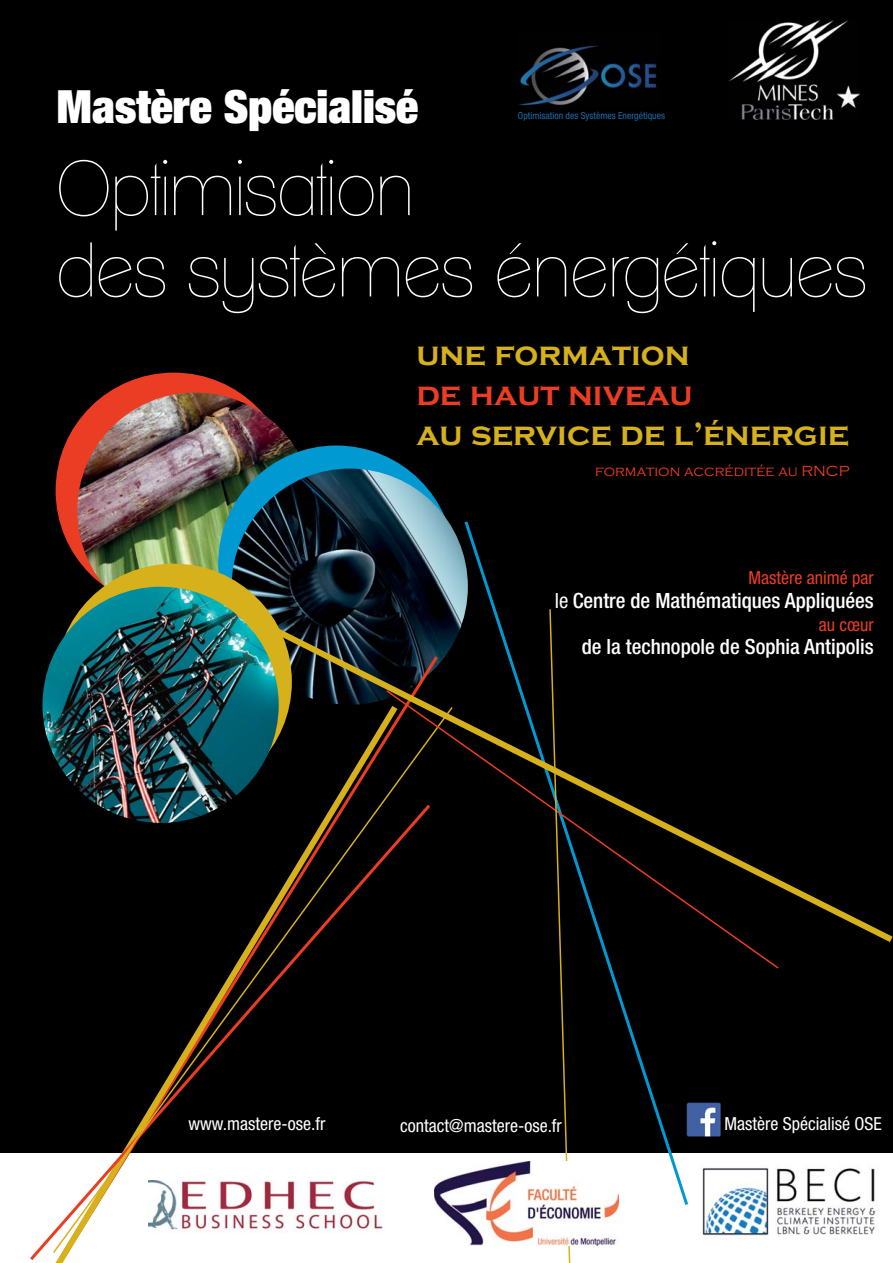
<style>
.page{position:relative;width:893px;height:1263px;background:#fff}
.page>*{position:absolute;margin:0;border:0;box-sizing:border-box;transform-origin:0 0}
.t1{font:100 75px/81.3px "Clemente P Daa";color:#fff}
.t2{font:900 condensed 45.9px "Helvetica Neue LT Std";color:#fff}
.t3{font:700 33.45px "Copperplate Gothic";color:#d7b11b}
.t4{font:700 33.45px "Copperplate Gothic";color:#eb3d23}
.t5{font:500 condensed 21px "Helvetica Neue LT Std";color:#fff}
.t6{font:condensed 18px "Helvetica Neue LT Std";color:#fff}
.t7{font:condensed 18px "Helvetica Neue LT Std";color:#eb3d23}
.t8{font:300 15.15px "Copperplate Gothic";color:#eb3d23}
.t9{font:condensed 9.75px "Helvetica Neue LT Std";color:#1d6ca9}
.s1{font-weight:400}
</style>
<div class="page">
<div style="left:0;top:0;width:893px;height:1152px;background:#000"></div>
<img style="left:729px;top:21px;width:130px;height:98px">
<div style="left:56px;top:373px;width:236px;height:236px;background:#eb3d23;border-radius:50%"></div>
<img style="left:77px;top:393px;width:236px;height:236px;border-radius:50%">
<div style="left:218px;top:446px;width:236px;height:236px;background:#0099d2;border-radius:50%"></div>
<img style="left:232px;top:469px;width:236px;height:236px;border-radius:50%">
<div style="left:56px;top:564px;width:236px;height:236px;background:#d7b11b;border-radius:50%"></div>
<img style="left:42px;top:587px;width:237px;height:236px;border-radius:50%">
<img style="left:54px;top:653px;width:205px;height:46px">
<svg style="left:52px;top:705px;width:402px;height:550px"></svg>
<svg style="left:462px;top:521px;width:228px;height:687px"></svg>
<svg style="left:385px;top:947px;width:394px;height:23px"></svg>
<svg style="left:259px;top:618px;width:634px;height:329px"></svg>
<svg style="left:548px;top:608px;width:23px;height:655px"></svg>
<img style="left:702px;top:1168px;width:174px;height:71px">
<img style="left:434px;top:1161px;width:184px;height:85px">
<img style="left:149px;top:1180px;width:236px;height:53px">
<img style="left:686px;top:1103px;width:34px;height:34px">
<img style="left:518px;top:45px;width:139px;height:61px">
<h2 class="t2" style="left:57px;top:80px;width:363px">Mastère Spécialisé</h2>
<h1 class="t1" style="left:56px;top:156px;width:812px">Optimisation<br>des systèmes énergétiques</h1>
<h3 class="t3" style="left:416px;top:334px;width:275px">une formation</h3>
<h3 class="t4" style="left:416px;top:374px;width:278px">de haut niveau</h3>
<h3 class="t3" style="left:416px;top:414px;width:434px">au service de l’énergie</h3>
<p class="t9" style="left:518px;top:112px;width:148px">Optimisation des Systèmes Energétiques</p>
<p class="t8" style="left:595px;top:462px;width:256px">formation accréditée au RNCP</p>
<p class="t7" style="left:748px;top:571px;width:127px">Mastère animé par</p>
<p class="t5" style="left:555px;top:593px;width:321px"><span class="s1">le</span> Centre de Mathématiques Appliquées</p>
<p class="t7" style="left:819px;top:618px;width:56px">au cœur</p>
<p class="t5" style="left:582px;top:639px;width:294px">de la technopole de Sophia Antipolis</p>
<p class="t6" style="left:189px;top:1118px;width:138px">www.mastere-ose.fr</p>
<p class="t6" style="left:400px;top:1119px;width:163px">contact@mastere-ose.fr</p>
<p class="t6" style="left:724px;top:1118px;width:159px">Mastère Spécialisé OSE</p>
</div>
